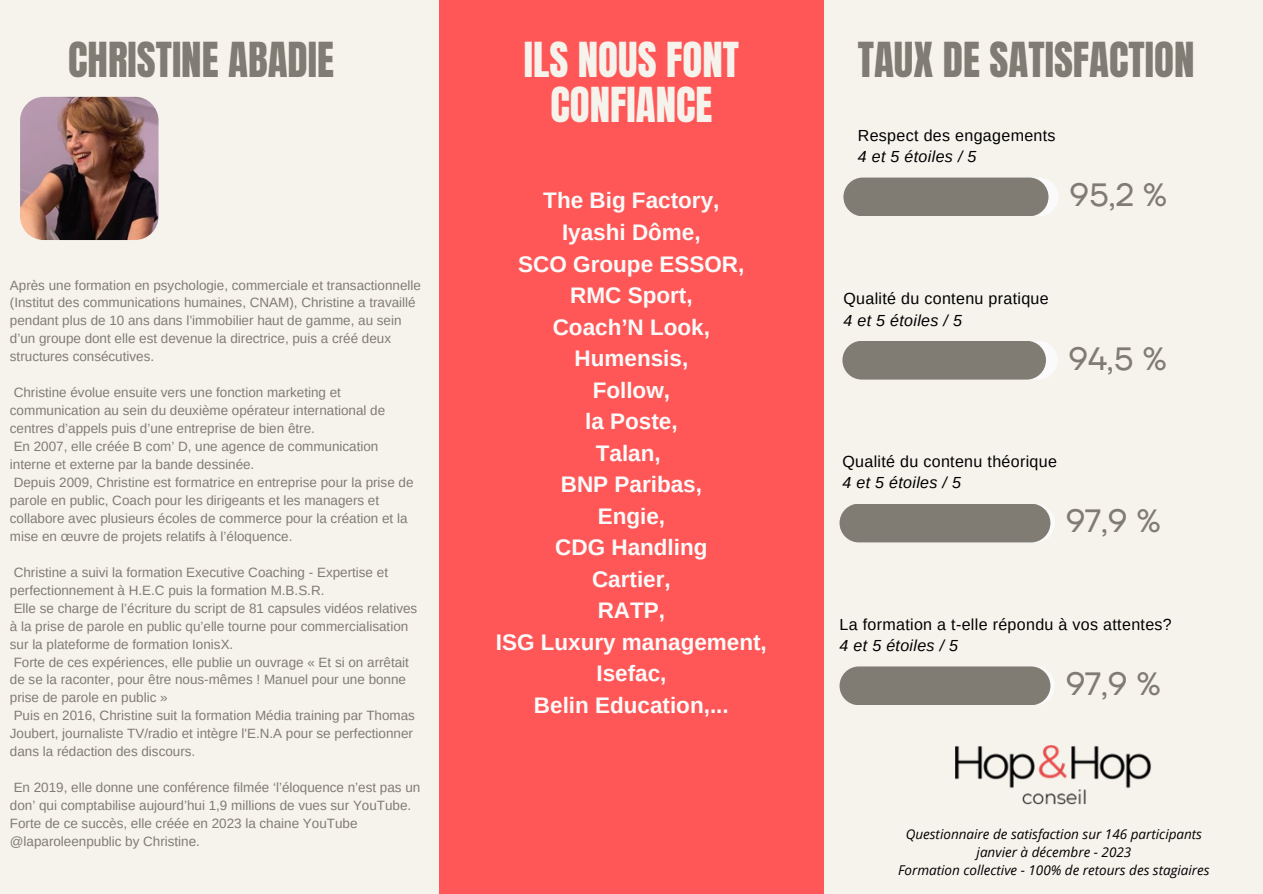
<style>
.page{position:relative;width:1263px;height:894px;background:#fff}
.page>*{position:absolute;margin:0;border:0;box-sizing:border-box;transform-origin:0 0}
.t1{font:41.1px "Anton";color:#807c73}
.t2{font:40.95px/45px "Anton";color:#f6f3ed;text-align:center}
.t3{font:40.95px "Anton";color:#807c73}
.t4{font:32.1px "TT Firs Neue";color:#807c73}
.t5{font:700 22.5px/31.5px "Arimo";color:#fafafa;text-align:center}
.t6{font:16.05px/21.3px "Arimo";letter-spacing:.02em;color:#000}
.t7{font:13.5px/18px "Arimo";color:#807c73}
.t8{font:italic 13.5px "Open Sans";color:#000}
.s1{font-style:italic}
</style>
<div class="page">
<div style="left:0;top:0;width:1263px;height:893px;background:#f6f3ed"></div>
<div style="left:439px;top:0;width:385px;height:893px;background:#ff5757"></div>
<div style="left:843px;top:177px;width:216px;height:39px;background:#fafafa;border-radius:19px"></div>
<div style="left:843px;top:177px;width:205px;height:39px;background:#807c73;border-radius:19px"></div>
<img style="left:20px;top:97px;width:139px;height:143px;border-radius:24px">
<div style="left:842px;top:341px;width:216px;height:38px;background:#fafafa;border-radius:19px"></div>
<div style="left:842px;top:341px;width:204px;height:38px;background:#807c73;border-radius:19px"></div>
<svg style="left:839px;top:503px;width:216px;height:39px"></svg>
<div style="left:839px;top:503px;width:211px;height:39px;background:#807c73;border-radius:19px"></div>
<svg style="left:839px;top:666px;width:216px;height:39px"></svg>
<div style="left:839px;top:666px;width:211px;height:39px;background:#807c73;border-radius:19px"></div>
<img style="left:956px;top:745px;width:196px;height:58px">
<h1 class="t3" style="left:68px;top:30px;width:267px">CHRISTINE ABADIE</h1>
<p class="t7" style="left:10px;top:276px;width:413px">Après une formation en psychologie, commerciale et transactionnelle (Institut des communications humaines, CNAM), Christine a travaillé pendant plus de 10 ans dans l’immobilier haut de gamme, au sein d’un groupe dont elle est devenue la directrice, puis a créé deux structures consécutives.</p>
<p class="t7" style="left:10px;top:383px;width:377px">Christine évolue ensuite vers une fonction marketing et communication au sein du deuxième opérateur international de centres d’appels puis d’une entreprise de bien être.</p>
<p class="t7" style="left:10px;top:437px;width:370px">En 2007, elle créée B com’ D, une agence de communication interne et externe par la bande dessinée.</p>
<p class="t7" style="left:10px;top:473px;width:405px">Depuis 2009, Christine est formatrice en entreprise pour la prise de parole en public, Coach pour les dirigeants et les managers et collabore avec plusieurs écoles de commerce pour la création et la mise en œuvre de projets relatifs à l’éloquence.</p>
<p class="t7" style="left:10px;top:563px;width:380px">Christine a suivi la formation Executive Coaching - Expertise et perfectionnement à H.E.C puis la formation M.B.S.R.</p>
<h1 class="t7" style="left:10px;top:598px;width:409px">Elle se charge de l’écriture du script de 81 capsules vidéos relatives à la prise de parole en public qu’elle tourne pour commercialisation sur la plateforme de formation IonisX.</h1>
<h2 class="t7" style="left:10px;top:652px;width:401px">Forte de ces expériences, elle publie un ouvrage « Et si on arrêtait de se la raconter, pour être nous-mêmes ! Manuel pour une bonne prise de parole en public »</h2>
<h1 class="t7" style="left:10px;top:706px;width:407px">Puis en 2016, Christine suit la formation Média training par Thomas<br>Joubert, journaliste TV/radio et intègre l'E.N.A pour se perfectionner dans la rédaction des discours.</h1>
<h3 class="t7" style="left:10px;top:778px;width:412px">En 2019, elle donne une conférence filmée ‘l’éloquence n’est pas un don’ qui comptabilise aujourd’hui 1,9 millions de vues sur YouTube.<br>Forte de ce succès, elle créée en 2023 la chaine YouTube @laparoleenpublic by Christine.</h3>
<h3 class="t2" style="left:524px;top:38px;width:217px">ILS NOUS FONT<br>CONFIANCE</h3>
<h3 class="t1" style="left:858px;top:30px;width:338px">TAUX DE SATISFACTION</h3>
<p class="t5" style="left:496px;top:185px;width:273px">The Big Factory,<br>Iyashi Dôme,<br>SCO Groupe ESSOR,<br>RMC Sport,<br>Coach’N Look,<br>Humensis,<br>Follow,<br>la Poste,<br>Talan,<br>BNP Paribas,<br>Engie,<br>CDG Handling<br>Cartier,<br>RATP,<br>ISG Luxury management,<br>Isefac,<br>Belin Education,...</p>
<h3 class="t6" style="left:858px;top:125px;width:199px">Respect des engagements<br><span class="s1">4 et 5 étoiles / 5</span></h3>
<h3 class="t4" style="left:1070px;top:176px;width:99px">95,2 %</h3>
<p class="t6" style="left:843px;top:288px;width:207px">Qualité du contenu pratique<br><span class="s1">4 et 5 étoiles / 5</span></p>
<h3 class="t4" style="left:1069px;top:339px;width:100px">94,5 %</h3>
<p class="t6" style="left:842px;top:450px;width:216px">Qualité du contenu théorique<br><span class="s1">4 et 5 étoiles / 5</span></p>
<h3 class="t4" style="left:1066px;top:501px;width:97px">97,9 %</h3>
<p class="t6" style="left:839px;top:613px;width:334px">La formation a t-elle répondu à vos attentes?<br><span class="s1">4 et 5 étoiles / 5</span></p>
<h3 class="t4" style="left:1066px;top:664px;width:97px">97,9 %</h3>
<p class="t8" style="left:906px;top:824px;width:298px">Questionnaire de satisfaction sur 146 participants</p>
<p class="t8" style="left:977px;top:842px;width:156px">janvier à décembre - 2023</p>
<p class="t8" style="left:898px;top:860px;width:313px">Formation collective - 100% de retours des stagiaires</p>
</div>
